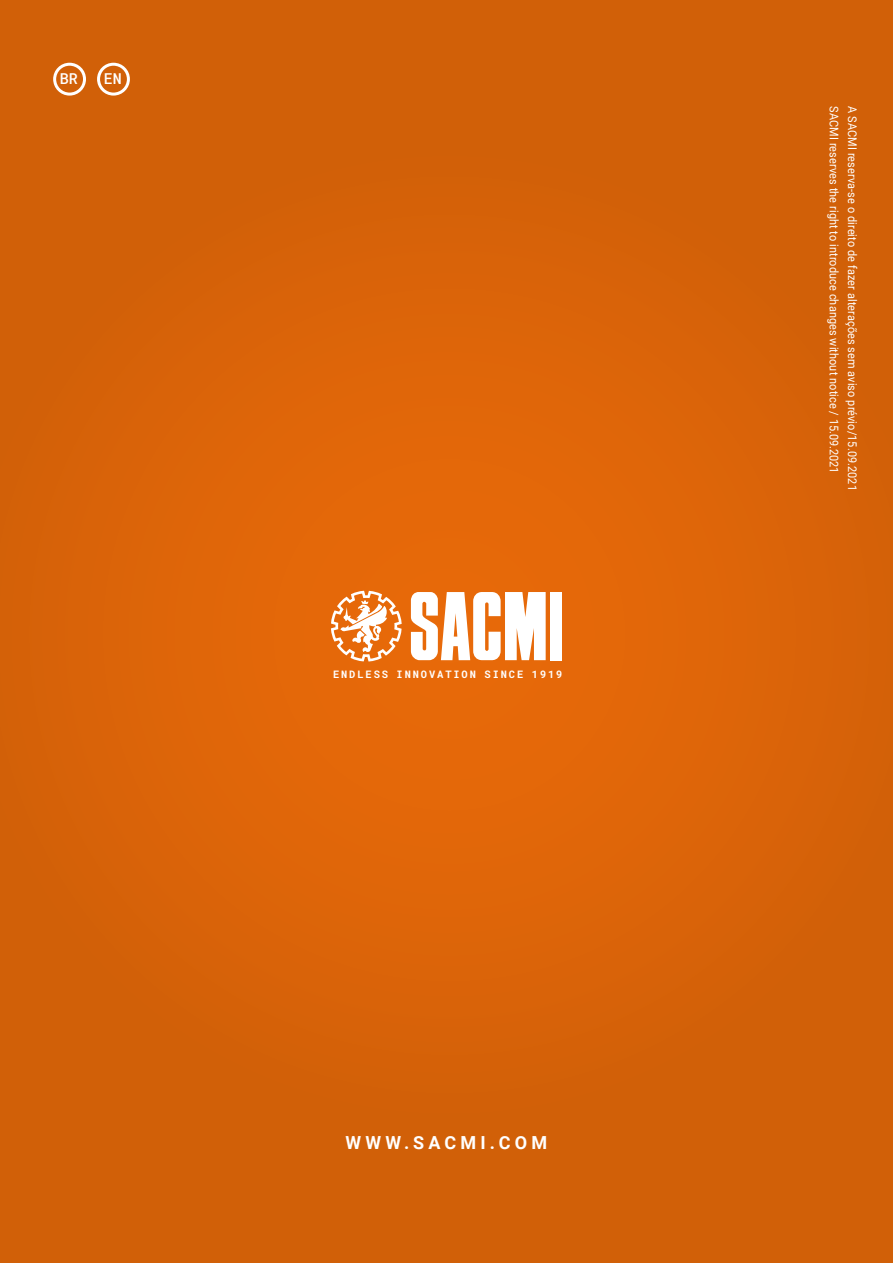
<style>
.page{position:relative;width:893px;height:1263px;background:#fff}
.page>*{position:absolute;margin:0;border:0;box-sizing:border-box;transform-origin:0 0}
.t1{font:700 18px "Roboto";letter-spacing:.235em;color:#fff}
.t2{font:500 15px "Roboto Mono";color:#fff}
.t3{font:12px "Roboto";letter-spacing:.01em;color:#fff;scale:.91 1}
.t4{font:700 10.35px "Roboto Mono";letter-spacing:.18em;color:#fff}
</style>
<div class="page">
<div style="left:0;top:0;width:893px;height:1263px;background:linear-gradient(to right,#d76309,#d86308)"></div>
<svg style="left:331px;top:591px;width:71px;height:70px"></svg>
<div style="left:550px;top:592px;width:12px;height:68px;background:#fff"></div>
<svg style="left:411px;top:592px;width:135px;height:68px"></svg>
<div style="left:53px;top:63px;width:33px;height:33px;border:3px solid #fff;border-radius:50%"></div>
<div style="left:97px;top:63px;width:33px;height:33px;border:3px solid #fff;border-radius:50%"></div>
<p class="t2" style="left:60px;top:69px;width:19px">BR</p>
<p class="t2" style="left:104px;top:69px;width:19px">EN</p>
<p class="t4" style="left:333px;top:666px;width:231px">ENDLESS INNOVATION SINCE 1919</p>
<h1 class="t1" style="left:346px;top:1130px;width:203px">WWW.SACMI.COM</h1>
<p class="t3" style="left:861px;top:106px;width:424px;rotate:90deg">A SACMI reserva-se o direito de fazer alterações sem aviso prévio/15.09.2021</p>
<p class="t3" style="left:842px;top:106px;width:405px;rotate:90deg">SACMI reserves the right to introduce changes without notice / 15.09.2021</p>
</div>
